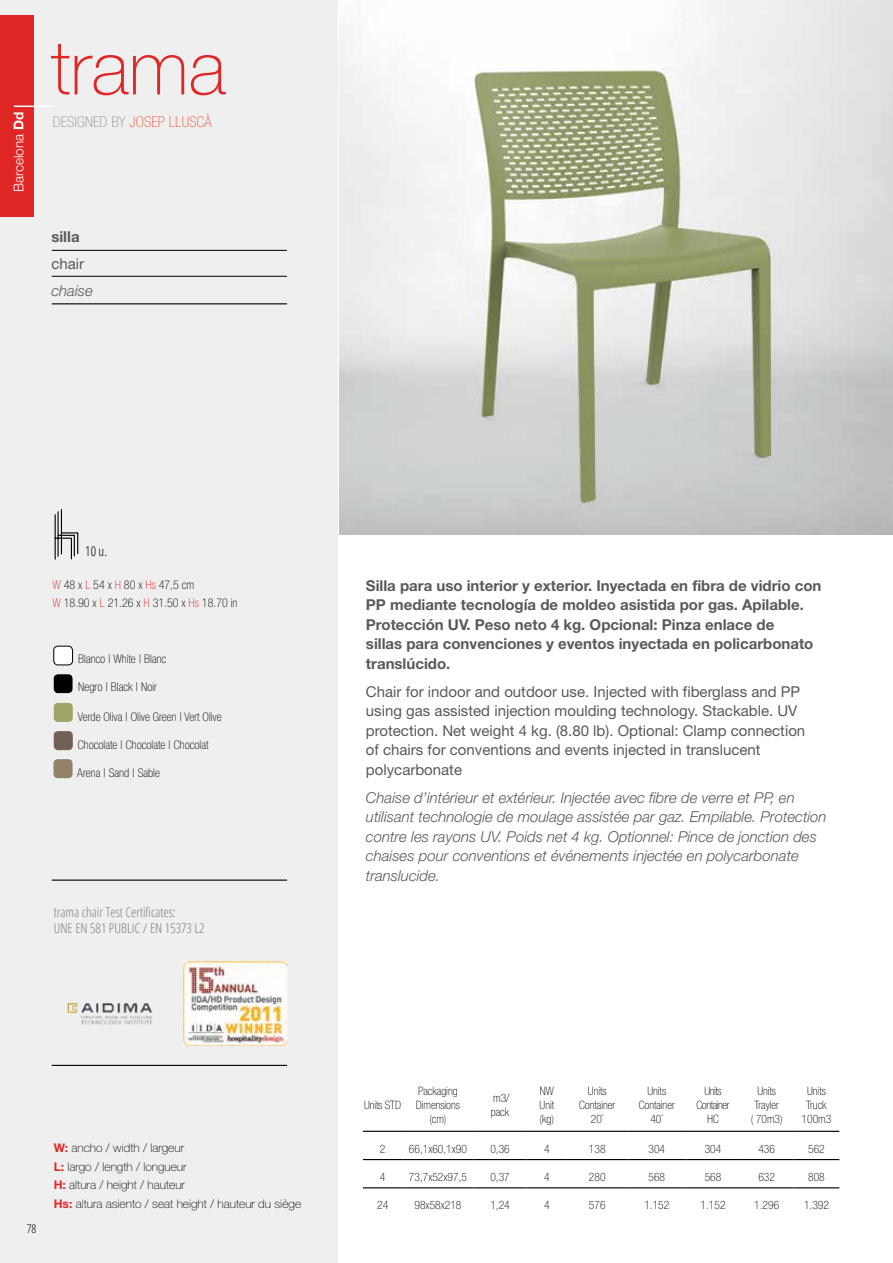
<style>
.page{position:relative;width:893px;height:1263px;background:#fff}
.page>*{position:absolute;margin:0;border:0;box-sizing:border-box;transform-origin:0 0}
.t1{font:100 75px "Helvetica Neue LT Std";color:#e12726}
.t2{font:italic 300 15px/19.5px "Helvetica Neue LT Std";color:#58595b}
.t3{font:15px/19.5px "Helvetica Neue LT Std";color:#58595b}
.t4{font:700 15px/19.5px "Helvetica Neue LT Std";color:#58595b}
.t5{font:100 condensed 15px "Helvetica Neue LT Std";letter-spacing:.01em;color:#e65b3f}
.t6{font:300 condensed 13.5px/16.2px "Open Sans";color:#887a70}
.t7{font:300 13.5px "Helvetica Neue LT Std";color:#fff}
.t8{font:300 condensed 13.5px "Open Sans";color:#000}
.t9{font:100 condensed 12px/18.6px "Helvetica Neue LT Std";color:#000}
.t10{font:100 12px/18.6px "Helvetica Neue LT Std";color:#000}
.t11{font:300 condensed 12px "Open Sans";color:#000}
.t12{font:100 condensed 11.55px/13.8px "Helvetica Neue LT Std";color:#000;text-align:center}
.t13{font:100 condensed 11.55px/13.8px "Helvetica Neue LT Std";letter-spacing:-.03em;color:#000;text-align:center}
.s1{font-weight:700}
.s2{color:#939598}
.s3{color:#e12726}
.s4{font-weight:700;color:#e12726}
</style>
<div class="page">
<div style="left:0;top:0;width:338px;height:1263px;background:#efeff0"></div>
<div style="left:0;top:15px;width:34px;height:202px;background:#e12726"></div>
<hr style="left:14px;top:106px;width:39px;height:1px;background:#fff">
<hr style="left:52px;top:250px;width:235px;height:1px;background:#000">
<hr style="left:52px;top:276px;width:235px;height:1px;background:#000">
<hr style="left:52px;top:303px;width:235px;height:1px;background:#000">
<hr style="left:52px;top:879px;width:235px;height:2px;background:#000">
<hr style="left:52px;top:1065px;width:235px;height:1px;background:#000">
<hr style="left:363px;top:1131px;width:39px;height:1px;background:#000">
<hr style="left:402px;top:1131px;width:71px;height:1px;background:#000">
<hr style="left:473px;top:1131px;width:53px;height:1px;background:#000">
<hr style="left:526px;top:1131px;width:41px;height:1px;background:#000">
<hr style="left:567px;top:1131px;width:60px;height:1px;background:#000">
<hr style="left:627px;top:1131px;width:59px;height:1px;background:#000">
<hr style="left:686px;top:1131px;width:54px;height:1px;background:#000">
<hr style="left:740px;top:1131px;width:53px;height:1px;background:#000">
<hr style="left:793px;top:1131px;width:46px;height:1px;background:#000">
<hr style="left:363px;top:1159px;width:39px;height:1px;background:#000">
<hr style="left:402px;top:1159px;width:71px;height:1px;background:#000">
<hr style="left:473px;top:1159px;width:53px;height:1px;background:#000">
<hr style="left:526px;top:1159px;width:41px;height:1px;background:#000">
<hr style="left:567px;top:1159px;width:60px;height:1px;background:#000">
<hr style="left:627px;top:1159px;width:59px;height:1px;background:#000">
<hr style="left:686px;top:1159px;width:54px;height:1px;background:#000">
<hr style="left:740px;top:1159px;width:53px;height:1px;background:#000">
<hr style="left:793px;top:1159px;width:46px;height:1px;background:#000">
<hr style="left:363px;top:1187px;width:39px;height:1px;background:#000">
<hr style="left:402px;top:1187px;width:71px;height:1px;background:#000">
<hr style="left:473px;top:1187px;width:53px;height:1px;background:#000">
<hr style="left:526px;top:1187px;width:41px;height:1px;background:#000">
<hr style="left:567px;top:1187px;width:60px;height:1px;background:#000">
<hr style="left:627px;top:1187px;width:59px;height:1px;background:#000">
<hr style="left:686px;top:1187px;width:54px;height:1px;background:#000">
<hr style="left:740px;top:1187px;width:53px;height:1px;background:#000">
<hr style="left:793px;top:1187px;width:46px;height:1px;background:#000">
<img style="left:54px;top:674px;width:19px;height:19px">
<img style="left:54px;top:646px;width:19px;height:19px">
<div style="left:54px;top:646px;width:19px;height:19px;border:1px solid #000;border-radius:4px"></div>
<img style="left:54px;top:731px;width:19px;height:19px">
<img style="left:54px;top:703px;width:19px;height:19px">
<img style="left:54px;top:759px;width:19px;height:19px">
<img style="left:67px;top:1003px;width:85px;height:22px">
<img style="left:183px;top:961px;width:104px;height:85px">
<svg style="left:54px;top:509px;width:25px;height:51px"></svg>
<img style="left:339px;top:0;width:554px;height:534px">
<p class="t7" style="left:10px;top:192px;width:82px;rotate:-90deg">Barcelona <span class="s1">Dd</span></p>
<h1 class="t1" style="left:51px;top:25px;width:176px">trama</h1>
<p class="t5" style="left:53px;top:113px;width:160px"><span class="s2">DESIGNED BY</span> JOSEP LLUSCÀ</p>
<p class="t4" style="left:51px;top:226px;width:30px">silla</p>
<p class="t3" style="left:51px;top:254px;width:34px">chair</p>
<p class="t2" style="left:51px;top:281px;width:43px">chaise</p>
<p class="t8" style="left:85px;top:541px;width:23px">10 u.</p>
<p class="t9" style="left:52px;top:575px;width:186px"><span class="s3">W</span> 48 x <span class="s3">L</span> 54 x <span class="s3">H</span> 80 x <span class="s3">Hs</span> 47,5 cm<br><span class="s3">W</span> 18.90 x <span class="s3">L</span> 21.26 x <span class="s3">H</span> 31.50 x <span class="s3">Hs</span> 18.70 in</p>
<p class="t9" style="left:78px;top:650px;width:89px">Blanco | White | Blanc</p>
<p class="t9" style="left:78px;top:678px;width:80px">Negro | Black | Noir</p>
<p class="t9" style="left:78px;top:707px;width:145px">Verde Oliva | Olive Green | Vert Olive</p>
<p class="t9" style="left:78px;top:735px;width:132px">Chocolate | Chocolate | Chocolat</p>
<p class="t9" style="left:77px;top:763px;width:84px">Arena | Sand | Sable</p>
<p class="t6" style="left:54px;top:903px;width:152px">trama chair Test Certificates:<br>UNE EN 581 PUBLIC / EN 15373 L2</p>
<p class="t11" style="left:27px;top:1220px;width:11px">78</p>
<p class="t10" style="left:54px;top:1138px;width:249px"><span class="s4">W:</span> ancho / width / largeur<br><span class="s4">L:</span> largo / length / longueur<br><span class="s4">H:</span> altura / height / hauteur<br><span class="s4">Hs:</span> altura asiento / seat height / hauteur du siège</p>
<p class="t4" style="left:366px;top:575px;width:457px">Silla para uso interior y exterior. Inyectada en fibra de vidrio con PP mediante tecnología de moldeo asistida por gas. Apilable.<br>Protección UV. Peso neto 4 kg. Opcional: Pinza enlace de<br>sillas para convenciones y eventos inyectada en policarbonato translúcido.</p>
<p class="t3" style="left:366px;top:682px;width:441px">Chair for indoor and outdoor use. Injected with fiberglass and PP using gas assisted injection moulding technology. Stackable. UV protection. Net weight 4 kg. (8.80 lb). Optional: Clamp connection of chairs for conventions and events injected in translucent polycarbonate</p>
<p class="t2" style="left:366px;top:788px;width:462px">Chaise d’intérieur et extérieur. Injectée avec fibre de verre et PP, en utilisant technologie de moulage assistée par gaz. Empilable. Protection contre les rayons UV. Poids net 4 kg. Optionnel: Pince de jonction des chaises pour conventions et événements injectée en polycarbonate translucide.</p>
<p class="t12" style="left:364px;top:1098px;width:38px">Units STD</p>
<p class="t12" style="left:416px;top:1084px;width:46px">Packaging<br>Dimensions (cm)</p>
<p class="t12" style="left:491px;top:1091px;width:20px;text-align:left">m3/ pack</p>
<p class="t12" style="left:540px;top:1084px;width:16px;text-align:justify">NW Unit (kg)</p>
<p class="t12" style="left:579px;top:1084px;width:38px">Units<br>Container<br>20´</p>
<p class="t12" style="left:639px;top:1084px;width:38px">Units<br>Container<br>40´</p>
<p class="t13" style="left:696px;top:1084px;width:35px">Units<br>Container<br>HC</p>
<p class="t12" style="left:751px;top:1084px;width:33px">Units<br>Trayler<br>( 70m3)</p>
<p class="t12" style="left:802px;top:1084px;width:31px">Units<br>Truck<br>100m3</p>
<p class="t12" style="left:380px;top:1141px;width:7px">2</p>
<p class="t12" style="left:409px;top:1141px;width:59px">66,1x60,1x90</p>
<p class="t12" style="left:490px;top:1141px;width:21px">0,36</p>
<p class="t12" style="left:544px;top:1141px;width:7px">4</p>
<p class="t12" style="left:589px;top:1141px;width:18px">138</p>
<p class="t12" style="left:648px;top:1141px;width:18px">304</p>
<p class="t12" style="left:705px;top:1141px;width:18px">304</p>
<p class="t12" style="left:758px;top:1141px;width:18px">436</p>
<p class="t12" style="left:808px;top:1141px;width:18px">562</p>
<p class="t12" style="left:380px;top:1170px;width:7px">4</p>
<p class="t12" style="left:409px;top:1170px;width:59px">73,7x52x97,5</p>
<p class="t12" style="left:490px;top:1170px;width:21px">0,37</p>
<p class="t12" style="left:544px;top:1170px;width:7px">4</p>
<p class="t12" style="left:589px;top:1170px;width:18px">280</p>
<p class="t12" style="left:648px;top:1170px;width:18px">568</p>
<p class="t12" style="left:705px;top:1170px;width:18px">568</p>
<p class="t12" style="left:758px;top:1170px;width:18px">632</p>
<p class="t12" style="left:808px;top:1170px;width:18px">808</p>
<p class="t12" style="left:377px;top:1198px;width:13px">24</p>
<p class="t12" style="left:415px;top:1198px;width:48px">98x58x218</p>
<p class="t12" style="left:490px;top:1198px;width:21px">1,24</p>
<p class="t12" style="left:544px;top:1198px;width:7px">4</p>
<p class="t12" style="left:589px;top:1198px;width:18px">576</p>
<p class="t12" style="left:644px;top:1198px;width:26px">1.152</p>
<p class="t12" style="left:701px;top:1198px;width:26px">1.152</p>
<p class="t12" style="left:754px;top:1198px;width:26px">1.296</p>
<p class="t12" style="left:804px;top:1198px;width:26px">1.392</p>
</div>
